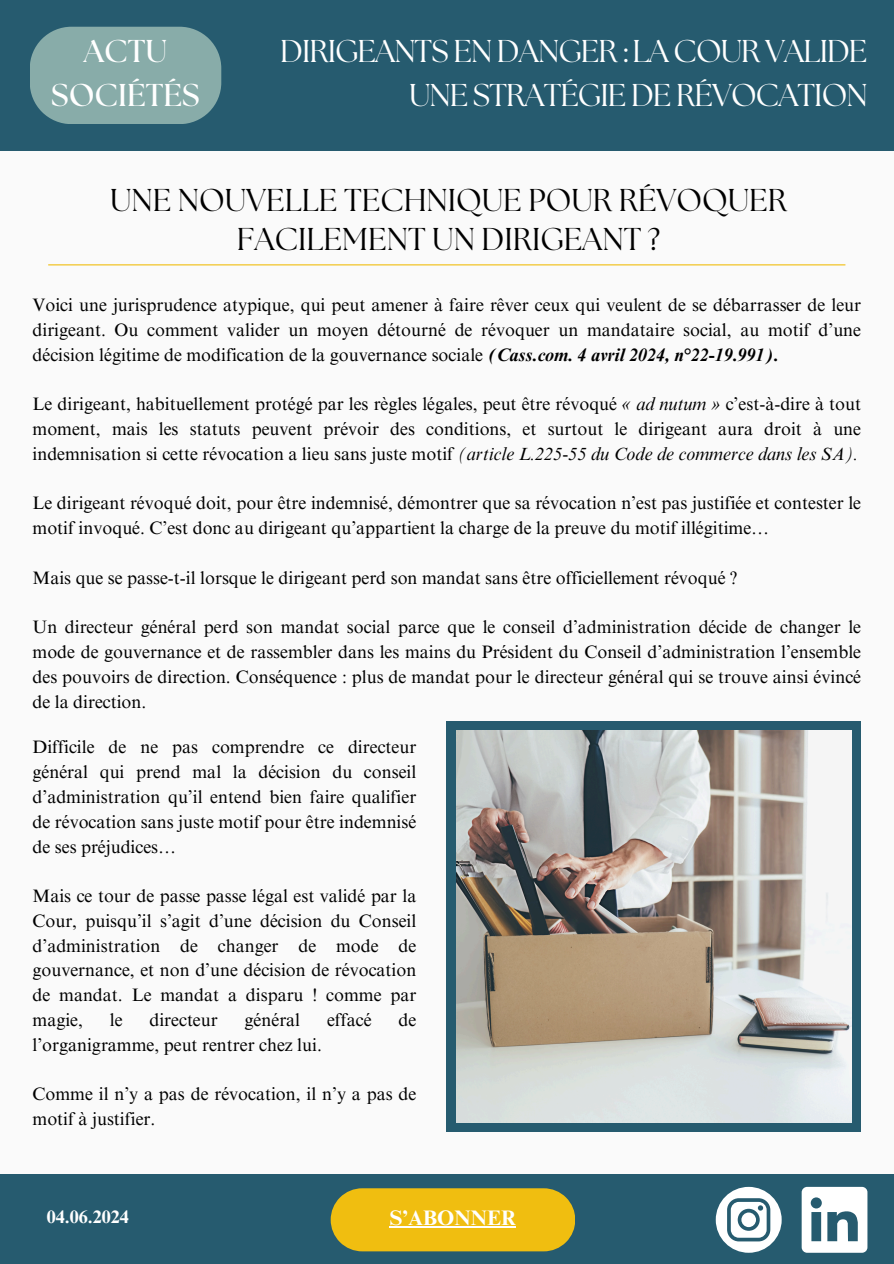
<style>
.page{position:relative;width:894px;height:1264px;background:#fff}
.page>*{position:absolute;margin:0;border:0;box-sizing:border-box;transform-origin:0 0}
.t1{font:31.5px/43.8px "The Seasons";letter-spacing:-.03em;color:#fff;text-align:right}
.t2{font:31.5px/39.3px "The Seasons";color:#000;text-align:center}
.t3{font:700 31.5px/43.8px "The Seasons";color:#fff;text-align:center}
.t4{font:700 21px "Times NRMT Pro";color:#fff}
.t5{font:18px/24.8px "Times NRMT Pro";color:#000;text-align:justify}
.t6{font:700 18px "Times NRMT Pro";color:#fff}
.s1{font-weight:700;font-style:italic}
.s2{font-style:italic}
</style>
<div class="page">
<div style="left:0;top:0;width:893px;height:1263px;background:#fafafa"></div>
<div style="left:0;top:1174px;width:893px;height:89px;background:#265b6f"></div>
<svg style="left:715px;top:1186px;width:66px;height:66px"></svg>
<svg style="left:801px;top:1186px;width:66px;height:66px"></svg>
<svg style="left:330px;top:1188px;width:245px;height:63px"></svg>
<div style="left:0;top:0;width:893px;height:151px;background:#265b6f"></div>
<svg style="left:30px;top:27px;width:191px;height:97px"></svg>
<div style="left:446px;top:721px;width:414px;height:411px;background:#265b6f"></div>
<img style="left:456px;top:730px;width:395px;height:392px">
<hr style="left:48px;top:264px;width:797px;height:1px;background:#f0be10">
<hr style="left:390px;top:1226px;width:126px;height:1px;background:#fff">
<h1 class="t3" style="left:51px;top:31px;width:150px">ACTU<br>SOCIÉTÉS</h1>
<p class="t1" style="left:280px;top:31px;width:588px">DIRIGEANTS EN DANGER : LA COUR VALIDE<br>UNE STRATÉGIE DE RÉVOCATION</p>
<p class="t2" style="left:110px;top:182px;width:678px">UNE NOUVELLE TECHNIQUE POUR RÉVOQUER<br>FACILEMENT UN DIRIGEANT ?</p>
<h2 class="t5" style="left:32px;top:295px;width:829px">Voici une jurisprudence atypique, qui peut amener à faire rêver ceux qui veulent de se débarrasser de leur dirigeant. Ou comment valider un moyen détourné de révoquer un mandataire social, au motif d’une décision légitime de modification de la gouvernance sociale <span class="s1">(Cass.com. 4 avril 2024, n°22-19.991).</span></h2>
<h2 class="t5" style="left:32px;top:394px;width:829px">Le dirigeant, habituellement protégé par les règles légales, peut être révoqué <span class="s2">« ad nutum »</span> c’est-à-dire à tout moment, mais les statuts peuvent prévoir des conditions, et surtout le dirigeant aura droit à une indemnisation si cette révocation a lieu sans juste motif <span class="s2">(article L.225-55 du Code de commerce dans les SA).</span></h2>
<p class="t5" style="left:32px;top:493px;width:829px">Le dirigeant révoqué doit, pour être indemnisé, démontrer que sa révocation n’est pas justifiée et contester le motif invoqué. C’est donc au dirigeant qu’appartient la charge de la preuve du motif illégitime…</p>
<p class="t5" style="left:32px;top:567px;width:706px">Mais que se passe-t-il lorsque le dirigeant perd son mandat sans être officiellement révoqué ?</p>
<p class="t5" style="left:32px;top:617px;width:829px">Un directeur général perd son mandat social parce que le conseil d’administration décide de changer le mode de gouvernance et de rassembler dans les mains du Président du Conseil d’administration l’ensemble des pouvoirs de direction. Conséquence : plus de mandat pour le directeur général qui se trouve ainsi évincé de la direction.</p>
<p class="t5" style="left:32px;top:737px;width:385px">Difficile de ne pas comprendre ce directeur général qui prend mal la décision du conseil d’administration qu’il entend bien faire qualifier de révocation sans juste motif pour être indemnisé de ses préjudices…</p>
<h4 class="t5" style="left:32px;top:885px;width:385px">Mais ce tour de passe passe légal est validé par la Cour, puisqu’il s’agit d’une décision du Conseil d’administration de changer de mode de gouvernance, et non d’une décision de révocation de mandat. Le mandat a disparu ! comme par magie,</h4>
<h4 class="t5" style="left:110px;top:1009px;width:14px">le</h4>
<h4 class="t5" style="left:149px;top:1009px;width:70px">directeur</h4>
<h4 class="t5" style="left:244px;top:1009px;width:57px">général</h4>
<h4 class="t5" style="left:327px;top:1009px;width:46px">effacé</h4>
<h4 class="t5" style="left:398px;top:1009px;width:19px">de</h4>
<h4 class="t5" style="left:32px;top:1034px;width:291px">l’organigramme, peut rentrer chez lui.</h4>
<h3 class="t5" style="left:32px;top:1083px;width:385px">Comme il n’y a pas de révocation, il n’y a pas de motif à justifier.</h3>
<p class="t6" style="left:47px;top:1210px;width:83px">04.06.2024</p>
<p class="t4" style="left:390px;top:1210px;width:128px">S’ABONNER</p>
</div>
